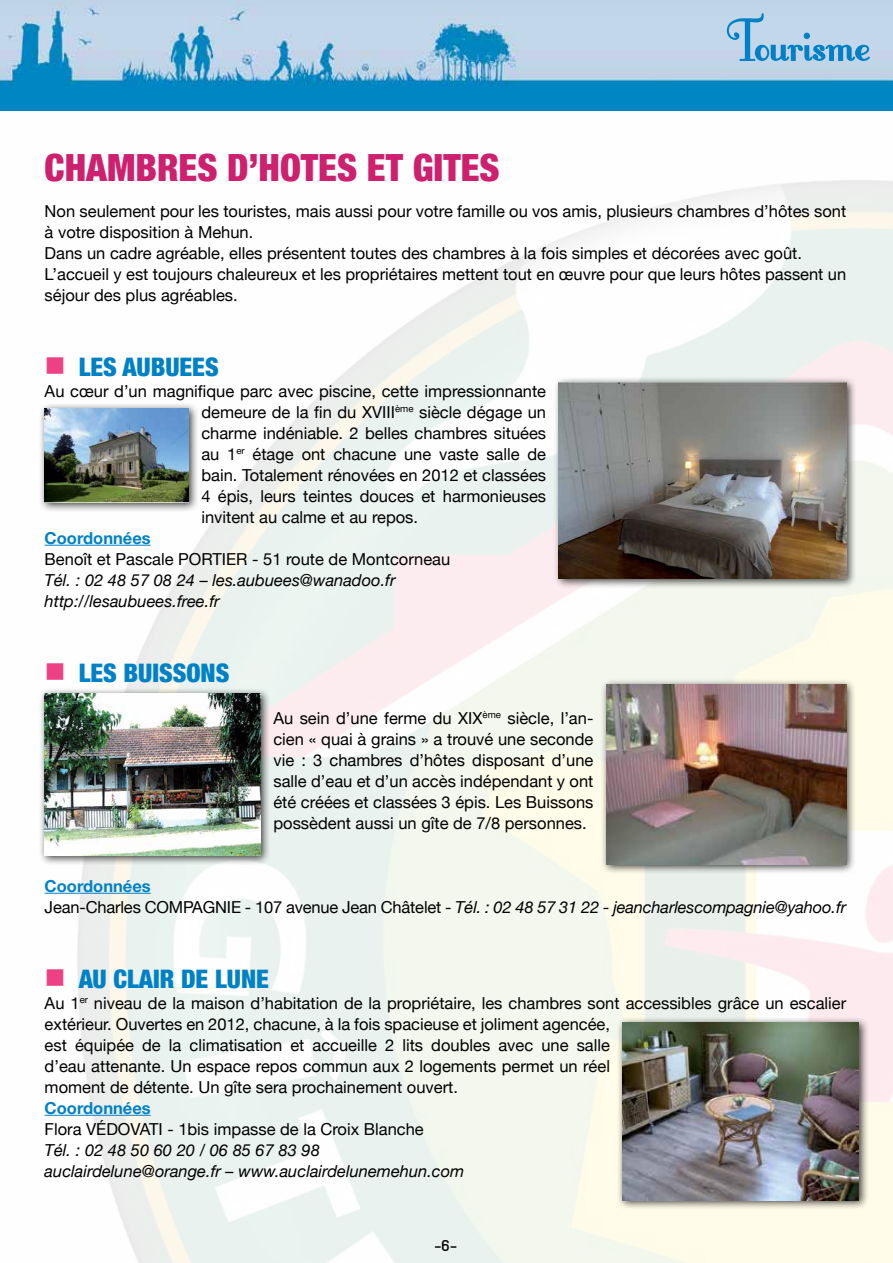
<style>
.page{position:relative;width:893px;height:1263px;background:#fff}
.page>*{position:absolute;margin:0;border:0;box-sizing:border-box;transform-origin:0 0}
.t1{font:72px "Fontleroy Brown";letter-spacing:-.015em;color:#0081c6}
.t2{font:900 condensed 37.5px "Helvetica Neue";color:#cd206e}
.t3{font:900 condensed 25.5px "Helvetica Neue";color:#0081c6}
.t4{font:16.5px/21px "Helvetica Neue";color:#000}
.t5{font:italic 16.5px/21px "Helvetica Neue";color:#000}
.t6{font:700 16.5px "Helvetica Neue";color:#0081c6}
.t7{font:15px "Planet Estyle";color:#000}
.s1{color:#ee4183}
.s2{font-style:normal}
</style>
<div class="page">
<img style="left:0;top:0;width:893px;height:1263px">
<hr style="left:45px;top:545px;width:106px;height:1px;background:#0081c6">
<hr style="left:45px;top:893px;width:106px;height:1px;background:#0081c6">
<hr style="left:45px;top:1115px;width:106px;height:1px;background:#0081c6">
<div style="left:553px;top:377px;width:303px;height:212px;background:#000;opacity:.75"></div>
<img style="left:559px;top:383px;width:287px;height:195px">
<div style="left:39px;top:402px;width:160px;height:111px;background:#000;opacity:.75"></div>
<img style="left:45px;top:408px;width:144px;height:95px">
<div style="left:600px;top:678px;width:257px;height:197px;background:#000;opacity:.75"></div>
<img style="left:606px;top:684px;width:240px;height:180px">
<div style="left:39px;top:687px;width:232px;height:179px;background:#000;opacity:.75"></div>
<img style="left:45px;top:693px;width:216px;height:162px">
<div style="left:617px;top:1016px;width:252px;height:194px;background:#000;opacity:.75"></div>
<img style="left:623px;top:1023px;width:236px;height:177px">
<h1 class="t1" style="left:727px;top:9px;width:145px">Tourisme</h1>
<h2 class="t2" style="left:45px;top:144px;width:456px">CHAMBRES D’HOTES ET GITES</h2>
<p class="t4" style="left:45px;top:200px;width:803px">Non seulement pour les touristes, mais aussi pour votre famille ou vos amis, plusieurs chambres d’hôtes sont à votre disposition à Mehun.<br>Dans un cadre agréable, elles présentent toutes des chambres à la fois simples et décorées avec goût.<br>L’accueil y est toujours chaleureux et les propriétaires mettent tout en œuvre pour que leurs hôtes passent un séjour des plus agréables.</p>
<h3 class="t3" style="left:45px;top:351px;width:176px"><span class="s1">■</span> LES AUBUEES</h3>
<p class="t4" style="left:201px;top:380px;width:346px;text-align:justify;text-indent:-157px">Au cœur d’un magnifique parc avec piscine, cette impressionnante demeure de la fin du XVIII<sup>ème</sup> siècle dégage un charme indéniable. 2 belles chambres situées au 1<sup>er</sup> étage ont chacune une vaste salle de bain. Totalement rénovées en 2012 et classées 4 épis, leurs teintes douces et harmonieuses invitent au calme et au repos.</p>
<p class="t6" style="left:45px;top:527px;width:108px">Coordonnées</p>
<p class="t4" style="left:45px;top:548px;width:155px">Benoît et Pascale Portier</p>
<p class="t4" style="left:252px;top:548px;width:200px">- 51 route de Montcorneau</p>
<p class="t5" style="left:45px;top:569px;width:352px">Tél. : 02 48 57 08 24 – les.aubuees@wanadoo.fr http://lesaubuees.free.fr</p>
<h3 class="t3" style="left:45px;top:657px;width:186px"><span class="s1">■</span> LES BUISSONS</h3>
<p class="t4" style="left:273px;top:707px;width:321px;text-align:justify">Au sein d’une ferme du XIX<sup>ème</sup> siècle, l’an&shy;cien « quai à grains » a trouvé une seconde vie : 3 chambres d’hôtes disposant d’une salle d’eau et d’un accès indépendant y ont été créées et classées 3 épis. Les Buissons possèdent aussi un gîte de 7/8 personnes.</p>
<p class="t6" style="left:45px;top:875px;width:108px">Coordonnées</p>
<p class="t4" style="left:45px;top:896px;width:125px">Jean-Charles Compa</p>
<p class="t4" style="left:203px;top:896px;width:22px">gnie</p>
<p class="t5" style="left:245px;top:896px;width:603px"><span class="s2">- 107 avenue Jean Châtelet -</span> Tél. : 02 48 57 31 22 - jeancharlescompagnie@yahoo.fr</p>
<h3 class="t3" style="left:45px;top:963px;width:226px"><span class="s1">■</span> AU CLAIR DE LUNE</h3>
<p class="t4" style="left:45px;top:992px;width:803px">Au 1<sup>er</sup> niveau de la maison d’habitation de la propriétaire, les chambres sont accessibles grâce un escalier extérieur. Ouvertes en 2012, chacune, à la fois spacieuse et joliment agencée,<br>est équipée de la climatisation et accueille 2 lits doubles avec une salle<br>d’eau attenante. Un espace repos commun aux 2 logements permet un réel<br>moment de détente. Un gîte sera prochainement ouvert.</p>
<p class="t6" style="left:45px;top:1097px;width:108px">Coordonnées</p>
<p class="t4" style="left:45px;top:1118px;width:72px">Flora Védovati</p>
<p class="t4" style="left:167px;top:1118px;width:258px">- 1bis impasse de la Croix Blanche</p>
<p class="t5" style="left:45px;top:1139px;width:421px">Tél. : 02 48 50 60 20 / 06 85 67 83 98 auclairdelune@orange.fr – www.auclairdelunemehun.com</p>
<p class="t7" style="left:435px;top:1235px;width:24px">-6-</p>
</div>
